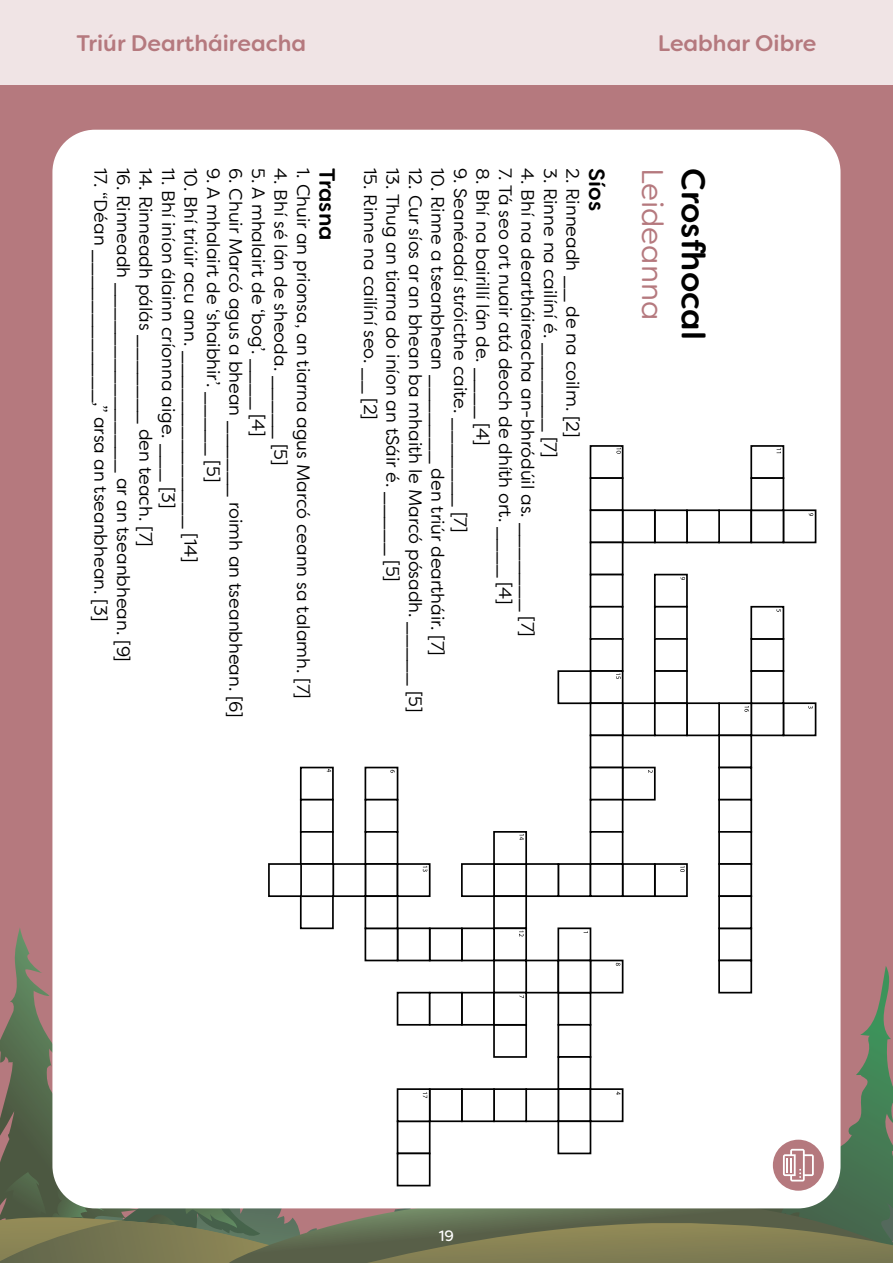
<style>
.page{position:relative;width:893px;height:1263px;background:#fff}
.page>*{position:absolute;margin:0;border:0;box-sizing:border-box;transform-origin:0 0}
.t1{font:500 33px "Filson Soft";color:#000}
.t2{font:30px "Filson Soft";color:#b5797e}
.t3{font:500 22.5px "Filson Soft";color:#b5797e}
.t4{font:500 22.05px "Filson Soft";color:#000}
.t5{font:18px "Filson Soft";color:#000}
.t6{font:15px "Filson Soft";color:#fff}
</style>
<div class="page">
<div style="left:0;top:85px;width:893px;height:1178px;background:#b5797e"></div>
<div style="left:0;top:0;width:893px;height:85px;background:#f0e4e5"></div>
<svg style="left:14px;top:928px;width:32px;height:65px"></svg>
<div style="left:52px;top:130px;width:788px;height:1078px;background:#fff;border-radius:43px"></div>
<div style="left:622px;top:767px;width:34px;height:33px;border:2px solid #000"></div>
<div style="left:783px;top:702px;width:33px;height:34px;border:2px solid #000"></div>
<div style="left:750px;top:702px;width:34px;height:34px;border:2px solid #000"></div>
<div style="left:718px;top:702px;width:34px;height:34px;border:2px solid #000"></div>
<div style="left:686px;top:702px;width:34px;height:34px;border:2px solid #000"></div>
<div style="left:622px;top:702px;width:34px;height:34px;border:2px solid #000"></div>
<div style="left:461px;top:992px;width:34px;height:34px;border:2px solid #000"></div>
<div style="left:654px;top:574px;width:34px;height:34px;border:2px solid #000"></div>
<div style="left:783px;top:509px;width:33px;height:34px;border:2px solid #000"></div>
<div style="left:654px;top:863px;width:34px;height:34px;border:2px solid #000"></div>
<div style="left:622px;top:863px;width:34px;height:34px;border:2px solid #000"></div>
<div style="left:557px;top:863px;width:34px;height:34px;border:2px solid #000"></div>
<div style="left:525px;top:863px;width:34px;height:34px;border:2px solid #000"></div>
<div style="left:493px;top:863px;width:34px;height:34px;border:2px solid #000"></div>
<div style="left:461px;top:863px;width:34px;height:34px;border:2px solid #000"></div>
<div style="left:525px;top:960px;width:34px;height:33px;border:2px solid #000"></div>
<div style="left:557px;top:927px;width:34px;height:34px;border:2px solid #000"></div>
<div style="left:590px;top:960px;width:33px;height:33px;border:2px solid #000"></div>
<div style="left:557px;top:960px;width:34px;height:33px;border:2px solid #000"></div>
<div style="left:654px;top:606px;width:34px;height:34px;border:2px solid #000"></div>
<div style="left:654px;top:638px;width:34px;height:34px;border:2px solid #000"></div>
<div style="left:493px;top:831px;width:34px;height:34px;border:2px solid #000"></div>
<div style="left:493px;top:895px;width:34px;height:34px;border:2px solid #000"></div>
<div style="left:493px;top:927px;width:34px;height:34px;border:2px solid #000"></div>
<div style="left:493px;top:960px;width:34px;height:33px;border:2px solid #000"></div>
<div style="left:493px;top:992px;width:34px;height:34px;border:2px solid #000"></div>
<div style="left:461px;top:927px;width:34px;height:34px;border:2px solid #000"></div>
<div style="left:429px;top:927px;width:34px;height:34px;border:2px solid #000"></div>
<div style="left:397px;top:927px;width:34px;height:34px;border:2px solid #000"></div>
<div style="left:365px;top:927px;width:33px;height:34px;border:2px solid #000"></div>
<div style="left:300px;top:767px;width:34px;height:33px;border:2px solid #000"></div>
<div style="left:300px;top:799px;width:34px;height:34px;border:2px solid #000"></div>
<div style="left:300px;top:831px;width:34px;height:34px;border:2px solid #000"></div>
<div style="left:300px;top:895px;width:34px;height:34px;border:2px solid #000"></div>
<div style="left:365px;top:767px;width:33px;height:33px;border:2px solid #000"></div>
<div style="left:365px;top:799px;width:33px;height:34px;border:2px solid #000"></div>
<div style="left:365px;top:831px;width:33px;height:34px;border:2px solid #000"></div>
<div style="left:365px;top:863px;width:33px;height:34px;border:2px solid #000"></div>
<div style="left:365px;top:895px;width:33px;height:34px;border:2px solid #000"></div>
<div style="left:332px;top:863px;width:34px;height:34px;border:2px solid #000"></div>
<div style="left:300px;top:863px;width:34px;height:34px;border:2px solid #000"></div>
<div style="left:268px;top:863px;width:34px;height:34px;border:2px solid #000"></div>
<div style="left:397px;top:863px;width:34px;height:34px;border:2px solid #000"></div>
<div style="left:654px;top:670px;width:34px;height:34px;border:2px solid #000"></div>
<div style="left:654px;top:702px;width:34px;height:34px;border:2px solid #000"></div>
<div style="left:590px;top:445px;width:33px;height:34px;border:2px solid #000"></div>
<div style="left:590px;top:477px;width:33px;height:34px;border:2px solid #000"></div>
<div style="left:718px;top:509px;width:34px;height:34px;border:2px solid #000"></div>
<div style="left:686px;top:509px;width:34px;height:34px;border:2px solid #000"></div>
<div style="left:654px;top:509px;width:34px;height:34px;border:2px solid #000"></div>
<div style="left:622px;top:509px;width:34px;height:34px;border:2px solid #000"></div>
<div style="left:590px;top:509px;width:33px;height:34px;border:2px solid #000"></div>
<div style="left:750px;top:509px;width:34px;height:34px;border:2px solid #000"></div>
<div style="left:590px;top:542px;width:33px;height:33px;border:2px solid #000"></div>
<div style="left:590px;top:574px;width:33px;height:34px;border:2px solid #000"></div>
<div style="left:590px;top:606px;width:33px;height:34px;border:2px solid #000"></div>
<div style="left:590px;top:638px;width:33px;height:34px;border:2px solid #000"></div>
<div style="left:590px;top:670px;width:33px;height:34px;border:2px solid #000"></div>
<div style="left:590px;top:702px;width:33px;height:34px;border:2px solid #000"></div>
<div style="left:718px;top:927px;width:34px;height:34px;border:2px solid #000"></div>
<div style="left:718px;top:734px;width:34px;height:34px;border:2px solid #000"></div>
<div style="left:718px;top:767px;width:34px;height:33px;border:2px solid #000"></div>
<div style="left:718px;top:799px;width:34px;height:34px;border:2px solid #000"></div>
<div style="left:718px;top:831px;width:34px;height:34px;border:2px solid #000"></div>
<div style="left:718px;top:863px;width:34px;height:34px;border:2px solid #000"></div>
<div style="left:718px;top:895px;width:34px;height:34px;border:2px solid #000"></div>
<div style="left:718px;top:960px;width:34px;height:33px;border:2px solid #000"></div>
<div style="left:590px;top:734px;width:33px;height:34px;border:2px solid #000"></div>
<div style="left:590px;top:767px;width:33px;height:33px;border:2px solid #000"></div>
<div style="left:590px;top:799px;width:33px;height:34px;border:2px solid #000"></div>
<div style="left:590px;top:831px;width:33px;height:34px;border:2px solid #000"></div>
<div style="left:590px;top:863px;width:33px;height:34px;border:2px solid #000"></div>
<div style="left:397px;top:992px;width:34px;height:34px;border:2px solid #000"></div>
<div style="left:557px;top:670px;width:34px;height:34px;border:2px solid #000"></div>
<div style="left:750px;top:445px;width:34px;height:34px;border:2px solid #000"></div>
<div style="left:750px;top:477px;width:34px;height:34px;border:2px solid #000"></div>
<div style="left:750px;top:638px;width:34px;height:34px;border:2px solid #000"></div>
<div style="left:750px;top:670px;width:34px;height:34px;border:2px solid #000"></div>
<div style="left:429px;top:992px;width:34px;height:34px;border:2px solid #000"></div>
<div style="left:750px;top:606px;width:34px;height:34px;border:2px solid #000"></div>
<svg style="left:327px;top:769px;width:4px;height:3px"></svg>
<svg style="left:776px;top:609px;width:5px;height:3px"></svg>
<svg style="left:390px;top:770px;width:5px;height:3px"></svg>
<svg style="left:616px;top:963px;width:4px;height:3px"></svg>
<svg style="left:680px;top:577px;width:5px;height:3px"></svg>
<svg style="left:616px;top:448px;width:5px;height:6px"></svg>
<svg style="left:519px;top:834px;width:5px;height:6px"></svg>
<svg style="left:616px;top:673px;width:4px;height:6px"></svg>
<svg style="left:808px;top:706px;width:5px;height:3px"></svg>
<svg style="left:680px;top:866px;width:5px;height:6px"></svg>
<svg style="left:519px;top:931px;width:5px;height:5px"></svg>
<svg style="left:423px;top:866px;width:4px;height:6px"></svg>
<svg style="left:744px;top:706px;width:5px;height:6px"></svg>
<svg style="left:0;top:993px;width:893px;height:270px"></svg>
<p class="t3" style="left:77px;top:28px;width:231px">Triúr Deartháireacha</p>
<p class="t3" style="left:658px;top:28px;width:160px">Leabhar Oibre</p>
<p class="t5" style="left:112px;top:168px;width:454px;rotate:90deg">17. “Déan ____________,” arsa an tseanbhean. [3]</p>
<p class="t5" style="left:135px;top:168px;width:495px;rotate:90deg">16. Rinneadh _______________ ar an tseanbhean. [9]</p>
<p class="t5" style="left:157px;top:168px;width:380px;rotate:90deg">14. Rinneadh pálás _______ den teach. [7]</p>
<p class="t5" style="left:180px;top:168px;width:342px;rotate:90deg">11. Bhí iníon álainn críonna aige. ___ [3]</p>
<p class="t5" style="left:202px;top:168px;width:396px;rotate:90deg">10. Bhí triúir acu ann. ______________ [14]</p>
<p class="t5" style="left:225px;top:168px;width:315px;rotate:90deg">9. A mhalairt de ‘shaibhir’. _____ [5]</p>
<p class="t5" style="left:247px;top:168px;width:551px;rotate:90deg">6. Chuir Marcó agus a bhean ______ roimh an tseanbhean. [6]</p>
<p class="t5" style="left:270px;top:168px;width:270px;rotate:90deg">5. A mhalairt de ‘bog’. ____ [4]</p>
<p class="t5" style="left:292px;top:168px;width:299px;rotate:90deg">4. Bhí sé lán de sheoda. _____ [5]</p>
<p class="t5" style="left:315px;top:168px;width:532px;rotate:90deg">1. Chuir an prionsa, an tiarna agus Marcó ceann sa talamh. [7]</p>
<p class="t4" style="left:342px;top:168px;width:74px;rotate:90deg">Trasna</p>
<p class="t5" style="left:382px;top:168px;width:253px;rotate:90deg">15. Rinne na cailíní seo. __ [2]</p>
<p class="t5" style="left:404px;top:168px;width:415px;rotate:90deg">13. Thug an tiarna do iníon an tSáir é. _____ [5]</p>
<p class="t5" style="left:427px;top:168px;width:546px;rotate:90deg">12. Cur síos ar an bhean ba mhaith le Marcó pósadh. _____ [5]</p>
<p class="t5" style="left:449px;top:168px;width:489px;rotate:90deg">10. Rinne a tseanbhean _______ den triúr deartháir. [7]</p>
<p class="t5" style="left:472px;top:168px;width:366px;rotate:90deg">9. Seanéadaí stróicthe caite. _______ [7]</p>
<p class="t5" style="left:494px;top:168px;width:279px;rotate:90deg">8. Bhí na bairillí lán de. ____ [4]</p>
<p class="t5" style="left:517px;top:168px;width:438px;rotate:90deg">7. Tá seo ort nuair atá deoch de dhíth ort. ____ [4]</p>
<p class="t5" style="left:539px;top:168px;width:470px;rotate:90deg">4. Bhí na deartháireacha an-bhródúil as. _______ [7]</p>
<p class="t5" style="left:562px;top:168px;width:291px;rotate:90deg">3. Rinne na cailíní é. _______ [7]</p>
<p class="t5" style="left:584px;top:168px;width:271px;rotate:90deg">2. Rinneadh __ de na coilm. [2]</p>
<p class="t4" style="left:611px;top:168px;width:44px;rotate:90deg">Síos</p>
<h2 class="t2" style="left:672px;top:168px;width:154px;rotate:90deg">Leideanna</h2>
<h1 class="t1" style="left:715px;top:168px;width:173px;rotate:90deg">Crosfhocal</h1>
<p class="t6" style="left:439px;top:1226px;width:17px">19</p>
</div>
